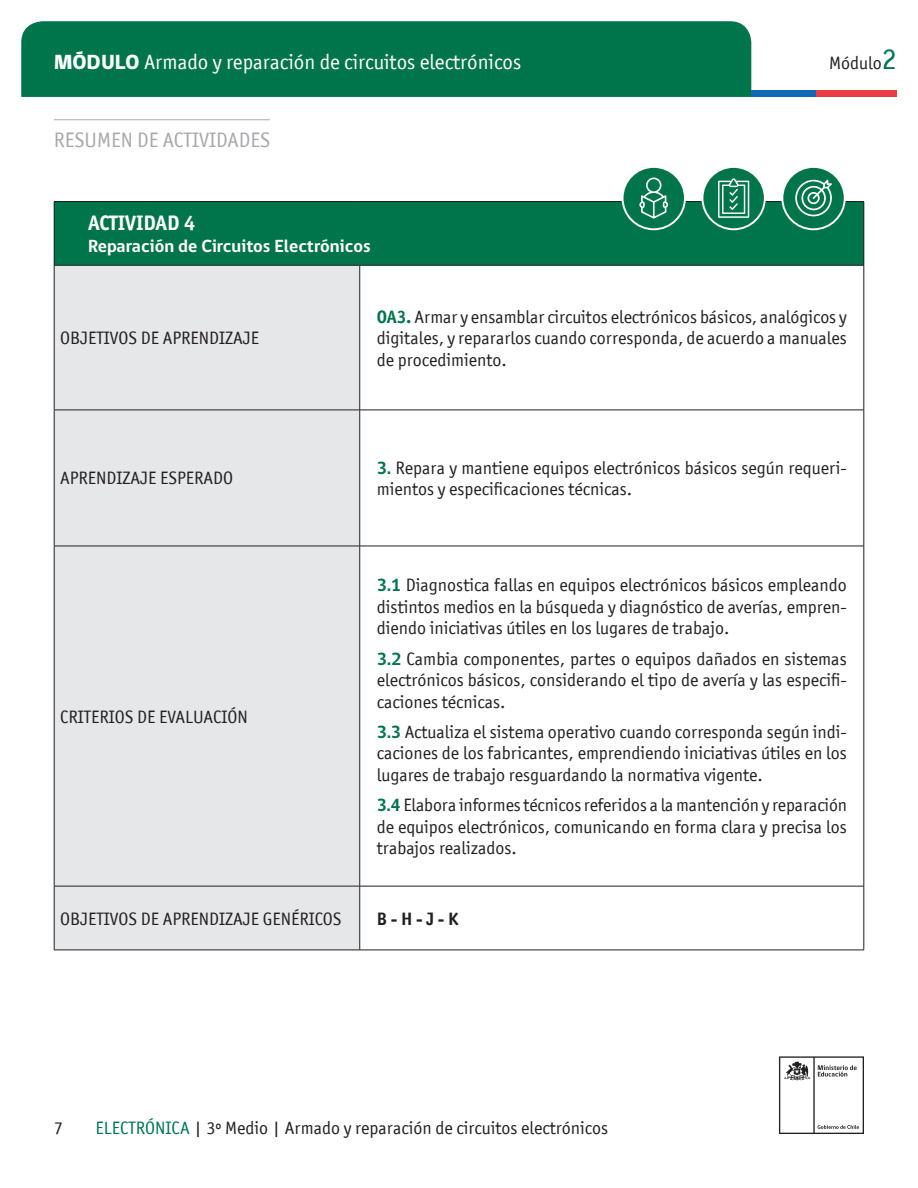
<style>
.page{position:relative;width:918px;height:1188px;background:#fff}
.page>*{position:absolute;margin:0;border:0;box-sizing:border-box;transform-origin:0 0}
.t1{font:21px "Officina San ITC";color:#fff}
.t2{font:21px "Officina San ITC";color:#a8a9ad}
.t3{font:700 21px "Officina San ITC";color:#fff}
.t4{font:18px/21.6px "Officina San ITC";color:#231f20;text-align:justify}
.t5{font:700 18px "gob CL";color:#fff}
.t6{font:700 18px "Officina San ITC";color:#231f20}
.s1{font-family:"gob CL";font-weight:800}
.s2{font-size:30px;color:#00754b}
.s3{font-weight:700;color:#00754b}
.s4{font-family:"gob CL";font-weight:700;color:#00754b}
.s5{color:#00754b}
</style>
<div class="page">
<svg style="left:779px;top:1056px;width:85px;height:78px"></svg>
<div style="left:21px;top:21px;width:730px;height:76px;background:#00754b"></div>
<div style="left:751px;top:90px;width:65px;height:7px;background:#0f69b4"></div>
<div style="left:816px;top:90px;width:81px;height:7px;background:#eb3c46"></div>
<hr style="left:54px;top:119px;width:215px;height:1px;background:#a8a9ad">
<div style="left:54px;top:202px;width:810px;height:63px;background:#00754b"></div>
<div style="left:55px;top:266px;width:304px;height:684px;background:#e6e7e9"></div>
<hr style="left:864px;top:202px;width:1px;height:63px;background:#231f20">
<hr style="left:54px;top:546px;width:306px;height:1px;background:#231f20">
<hr style="left:360px;top:546px;width:504px;height:1px;background:#231f20">
<hr style="left:54px;top:886px;width:306px;height:1px;background:#231f20">
<hr style="left:360px;top:886px;width:504px;height:1px;background:#231f20">
<hr style="left:54px;top:950px;width:306px;height:1px;background:#231f20">
<hr style="left:360px;top:950px;width:504px;height:1px;background:#231f20">
<hr style="left:359px;top:266px;width:1px;height:144px;background:#231f20">
<hr style="left:359px;top:410px;width:1px;height:136px;background:#231f20">
<hr style="left:359px;top:546px;width:1px;height:340px;background:#231f20">
<hr style="left:359px;top:886px;width:1px;height:64px;background:#231f20">
<hr style="left:54px;top:201px;width:306px;height:1px;background:#231f20">
<hr style="left:54px;top:202px;width:1px;height:63px;background:#231f20">
<hr style="left:360px;top:201px;width:504px;height:1px;background:#231f20">
<hr style="left:54px;top:265px;width:306px;height:1px;background:#231f20">
<hr style="left:54px;top:266px;width:1px;height:144px;background:#231f20">
<hr style="left:360px;top:265px;width:504px;height:1px;background:#231f20">
<hr style="left:864px;top:266px;width:1px;height:144px;background:#231f20">
<hr style="left:54px;top:410px;width:306px;height:1px;background:#231f20">
<hr style="left:54px;top:410px;width:1px;height:136px;background:#231f20">
<hr style="left:360px;top:410px;width:504px;height:1px;background:#231f20">
<hr style="left:864px;top:410px;width:1px;height:136px;background:#231f20">
<hr style="left:54px;top:546px;width:1px;height:340px;background:#231f20">
<hr style="left:864px;top:546px;width:1px;height:340px;background:#231f20">
<hr style="left:54px;top:886px;width:1px;height:64px;background:#231f20">
<hr style="left:864px;top:886px;width:1px;height:64px;background:#231f20">
<div style="left:782px;top:167px;width:63px;height:62px;background:#00754b;border-radius:50%"></div>
<div style="left:781px;top:166px;width:65px;height:64px;border:2px solid #fff;border-radius:50%"></div>
<svg style="left:795px;top:180px;width:37px;height:36px"></svg>
<div style="left:623px;top:167px;width:62px;height:62px;background:#00754b;border-radius:50%"></div>
<div style="left:622px;top:166px;width:64px;height:64px;border:2px solid #fff;border-radius:50%"></div>
<svg style="left:639px;top:178px;width:29px;height:41px"></svg>
<div style="left:702px;top:167px;width:63px;height:62px;background:#00754b;border-radius:50%"></div>
<div style="left:701px;top:166px;width:65px;height:64px;border:2px solid #fff;border-radius:50%"></div>
<svg style="left:718px;top:178px;width:31px;height:40px"></svg>
<p class="t1" style="left:54px;top:50px;width:469px"><span class="s1">MÓDULO</span> Armado y reparación de circuitos electrónicos</p>
<p class="t4" style="left:829px;top:52px;width:69px">Módulo<span class="s2">2</span></p>
<p class="t2" style="left:54px;top:127px;width:218px">RESUMEN DE ACTIVIDADES</p>
<p class="t3" style="left:88px;top:210px;width:109px">ACTIVIDAD 4</p>
<p class="t5" style="left:88px;top:234px;width:284px">Reparación de Circuitos Electrónicos</p>
<p class="t4" style="left:60px;top:327px;width:200px">OBJETIVOS DE APRENDIZAJE</p>
<p class="t4" style="left:377px;top:306px;width:472px"><span class="s3">OA3.</span> Armar y ensamblar circuitos electrónicos básicos, analógicos y digitales, y repararlos cuando corresponda, de acuerdo a manuales de procedimiento.</p>
<p class="t4" style="left:60px;top:467px;width:175px">APRENDIZAJE ESPERADO</p>
<p class="t4" style="left:377px;top:457px;width:472px"><span class="s4">3.</span> Repara y mantiene equipos electrónicos básicos según requeri&shy;mientos y especificaciones técnicas.</p>
<p class="t4" style="left:60px;top:706px;width:189px">CRITERIOS DE EVALUACIÓN</p>
<p class="t4" style="left:377px;top:574px;width:472px"><span class="s4">3.1</span> Diagnostica fallas en equipos electrónicos básicos empleando distintos medios en la búsqueda y diagnóstico de averías, empren&shy;diendo iniciativas útiles en los lugares de trabajo.</p>
<p class="t4" style="left:377px;top:648px;width:472px"><span class="s4">3.2</span> Cambia componentes, partes o equipos dañados en sistemas electrónicos básicos, considerando el tipo de avería y las especifi&shy;caciones técnicas.</p>
<p class="t4" style="left:377px;top:721px;width:472px"><span class="s4">3.3</span> Actualiza el sistema operativo cuando corresponda según indi&shy;caciones de los fabricantes, emprendiendo iniciativas útiles en los lugares de trabajo resguardando la normativa vigente.</p>
<p class="t4" style="left:377px;top:794px;width:472px"><span class="s4">3.4</span> Elabora informes técnicos referidos a la mantención y reparación de equipos electrónicos, comunicando en forma clara y precisa los trabajos realizados.</p>
<p class="t4" style="left:60px;top:908px;width:283px">OBJETIVOS DE APRENDIZAJE GENÉRICOS</p>
<p class="t6" style="left:377px;top:907px;width:83px">B - H - J - K</p>
<p class="t4" style="left:54px;top:1117px;width:10px">7</p>
<p class="t4" style="left:95px;top:1117px;width:514px"><span class="s5">ELECTRÓNICA</span> | 3º Medio | Armado y reparación de circuitos electrónicos</p>
</div>
